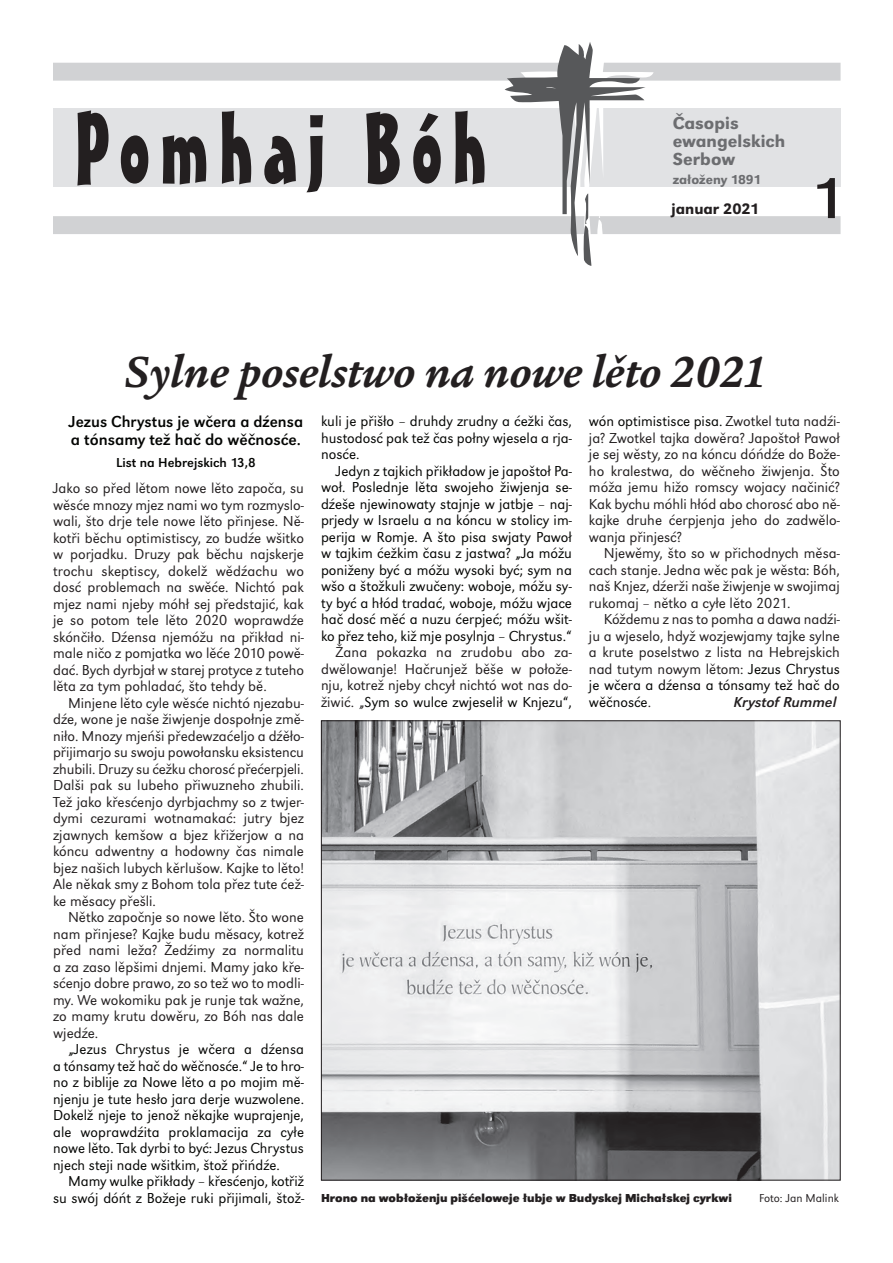
<style>
.page{position:relative;width:893px;height:1263px;background:#fff}
.page>*{position:absolute;margin:0;border:0;box-sizing:border-box;transform-origin:0 0}
.t1{font:60px "URW Grotesk TEE";color:#231f20}
.t2{font:italic 700 45px "Legacy Ser Itc TEE";color:#231f20}
.t3{font:500 18px/18px "URW Grotesk TEE";color:#6c6d70}
.t4{font:16.5px/18px "URW Grotesk TEE";color:#040503}
.t5{font:500 15.75px "URW Grotesk TEE";color:#231f20}
.t6{font:15px/16.5px "URW Grotesk TEE Ligh";color:#231f20;text-align:justify}
.t7{font:15px/16.5px "URW Grotesk TEE Ligh";color:#040503;text-align:justify}
.t8{font:italic 15px "URW Grotesk TEE";color:#231f20}
.t9{font:13.5px "URW Grotesk TEE";color:#040503}
.t10{font:500 13.5px "URW Grotesk TEE";color:#6c6d70}
.t11{font:700 12px "URW Grotesk TEE";color:#231f20}
.t12{font:12px "URW Grotesk TEE Ligh";color:#231f20}
.s1{color:#040503}
</style>
<div class="page">
<div style="left:53px;top:216px;width:787px;height:18px;background:#d1d2d4"></div>
<div style="left:53px;top:109px;width:787px;height:78px;background:#e1e2e4"></div>
<div style="left:53px;top:63px;width:787px;height:18px;background:#d1d2d4"></div>
<svg style="left:505px;top:42px;width:154px;height:224px"></svg>
<svg style="left:77px;top:110px;width:32px;height:76px"></svg>
<svg style="left:121px;top:135px;width:27px;height:49px"></svg>
<svg style="left:163px;top:135px;width:43px;height:50px"></svg>
<svg style="left:222px;top:111px;width:29px;height:73px"></svg>
<svg style="left:264px;top:136px;width:32px;height:49px"></svg>
<svg style="left:306px;top:115px;width:17px;height:77px"></svg>
<svg style="left:366px;top:112px;width:34px;height:72px"></svg>
<svg style="left:413px;top:113px;width:28px;height:71px"></svg>
<svg style="left:455px;top:111px;width:29px;height:73px"></svg>
<img style="left:323px;top:722px;width:515px;height:456px">
<p class="t3" style="left:673px;top:115px;width:114px">Časopis ewangelskich<br>Serbow</p>
<p class="t10" style="left:673px;top:174px;width:90px">załoženy 1891</p>
<p class="t5" style="left:672px;top:202px;width:89px">januar 2021</p>
<h1 class="t1" style="left:811px;top:175px;width:35px">1</h1>
<h2 class="t2" style="left:125px;top:352px;width:644px">Sylne poselstwo na nowe lěto 2021</h2>
<p class="t4" style="left:69px;top:414px;width:236px">Jezus Chrystus je wčera a dźensa a tónsamy tež hač do wěčnosće.</p>
<p class="t9" style="left:116px;top:458px;width:141px">List na Hebrejskich 13,8</p>
<p class="t6" style="left:53px;top:481px;width:252px">Jako so před lětom nowe lěto započa, su wě sće mnozy mjez nami wo tym rozmyslo&shy;wali, što drje tele nowe lěto přinjese. Ně&shy;kotři běchu optimi stiscy, zo budźe wšitko w porjadku. Druzy pak běchu najskerje trochu skeptiscy, dokelž wědźachu wo dosć problemach na swěće. Nichtó pak mjez nami njeby móhł sej předstajić, kak je so potom tele lěto 2020 woprawdźe skónčiło. Dźensa njemóžu na přikład ni&shy;ma le ničo z pomjatka wo lěće 2010 powě&shy;dać. Bych dyrbjał w starej protyce z tuteho lěta za tym pohladać, što tehdy bě.</p>
<p class="t6" style="left:53px;top:695px;width:252px;text-indent:15px">Minjene lěto cyle wěsće nichtó njezabu&shy;dźe, wone je naše žiwjenje dospołnje změ&shy;niło. Mnozy mjeńši předewzaćeljo a dźěło&shy;přijimarjo su swoju powołansku eksistencu zhubili. Druzy su ćežku chorosć přećerpjeli.<br>Dalši pak su lubeho přiwuzneho zhubili.<br>Tež jako křesćenjo dyrbjachmy so z twjer&shy;dymi cezurami wotnamakać: jutry bjez zjaw nych kemšow a bjez křižerjow a na kóncu adwentny a hodowny čas nimale bjez našich lubych kěrlušow. Kajke to lěto!<br>Ale někak smy z Bohom tola přez tute ćež&shy;ke měsacy přešli.</p>
<p class="t6" style="left:53px;top:910px;width:252px;text-indent:15px">Nětko započnje so nowe lěto. Što wone nam přinjese? Kajke budu měsacy, kotrež před nami leža? Žedźimy za normalitu a za zaso lěpšimi dnjemi. Mamy jako kře&shy;sćenjo dobre prawo, zo so tež wo to modli&shy;my. We wokomiku pak je runje tak wažne, zo mamy krutu dowěru, zo Bóh nas dale wjedźe.</p>
<p class="t7" style="left:53px;top:1042px;width:252px;text-indent:15px">„Jezus Chrystus je wčera a dźensa a tón samy tež hač do wěčnosće.“ Je to hro&shy;no z biblije za Nowe lěto a po mojim mě&shy;njenju je tute hesło jara derje wuzwolene.<br>Dokelž njeje to jenož někajke wuprajenje, ale woprawdźita proklamacija za cyłe nowe lěto. Tak dyrbi to być: Jezus Chry stus njech steji nade wšitkim, štož přińdźe.</p>
<p class="t7" style="left:53px;top:1174px;width:252px;text-align:right">Mamy wulke přikłady – křesćenjo, kotřiž su swój dóńt z Božeje ruki přijimali, štož-</p>
<p class="t7" style="left:321px;top:414px;width:252px">kuli je přišło – druhdy zrudny a ćežki čas, husto dosć pak tež čas połny wjesela a rja&shy;nosće.</p>
<p class="t7" style="left:321px;top:463px;width:252px;text-indent:15px">Jedyn z tajkich přikładow je japoštoł Pa&shy;woł. Poslednje lěta swojeho žiwjenja se&shy;dźeše njewinowaty stajnje w jatbje – naj&shy;prjedy w Israelu a na kóncu w stolicy im&shy;perija w Romje. A što pisa swjaty Pawoł w tajkim ćežkim času z jastwa? „Ja móžu poniženy być a móžu wysoki być; sym na wšo a štožkuli zwučeny: woboje, móžu sy&shy;ty być a hłód tradać, woboje, móžu wjace hač dosć měć a nuzu ćerpjeć; móžu wšit&shy;ko přez teho, kiž mje posylnja – Chrystus.“</p>
<p class="t6" style="left:321px;top:645px;width:252px;text-indent:15px">Žana pokazka na zrudobu abo za&shy;dwělowanje! Hačrunjež běše w połože&shy;nju, ko trež njeby chcył nichtó wot nas do&shy;žiwić. „<span class="s1">Sym so wulce zwjeselił w Knjezu“,</span></p>
<p class="t6" style="left:589px;top:414px;width:252px"><span class="s1">wón optimistisce pisa.</span> Zwotkel tuta nadźi&shy;ja? Zwotkel tajka dowěra? Japoštoł Pawoł je sej wěsty, zo na kóncu dóńdźe do Bože&shy;ho kralestwa, do wěč neho žiwjenja. Što móža jemu hižo rom scy wojacy načinić?<br>Kak bychu móhli hłód abo chorosć abo ně&shy;kajke druhe ćerpjenja jeho do zadwělo&shy;wanja přinjesć?</p>
<p class="t6" style="left:589px;top:546px;width:252px;text-indent:15px">Njewěmy, što so w přichodnych měsa&shy;cach stanje. Jedna wěc pak je wěsta: Bóh, naš Knjez, dźerži naše žiwjenje w swojimaj rukomaj – nětko a cyłe lěto 2021.</p>
<p class="t6" style="left:589px;top:612px;width:252px;text-indent:15px">Kóždemu z nas to pomha a dawa nadźi&shy;ju a wjeselo, hdyž wozjewjamy tajke sylne a krute poselstwo z lista na Hebrejskich nad tutym nowym lětom: <span class="s1">Jezus Chrystus je wčera a dźensa a tónsamy tež hač do wěč nosće</span>.</p>
<p class="t8" style="left:734px;top:696px;width:104px">Krystof Rummel</p>
<p class="t11" style="left:321px;top:1194px;width:412px">Hrono na wobłoženju pišćeloweje łubje w Budyskej Michałskej cyrkwi</p>
<p class="t12" style="left:759px;top:1193px;width:81px">Foto: Jan Malink</p>
</div>
